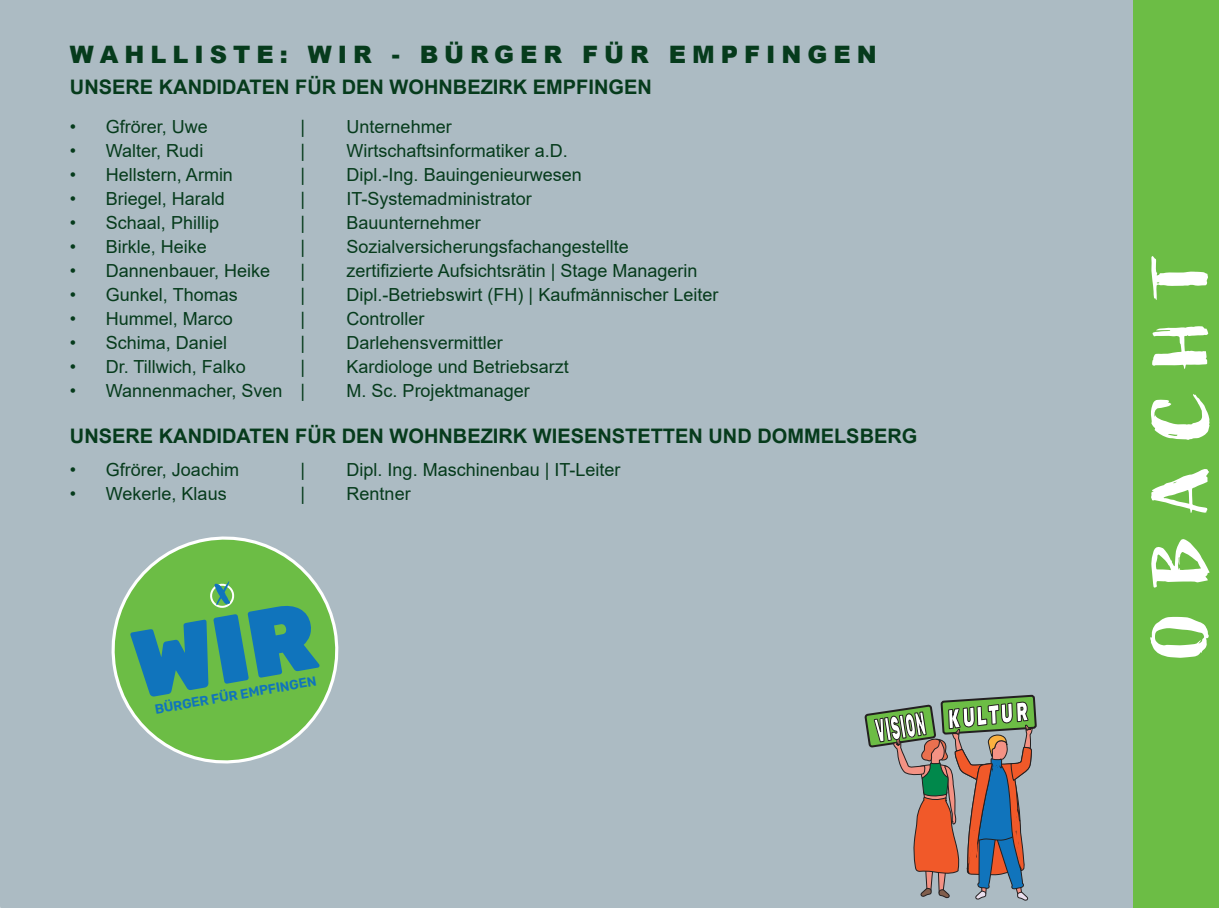
<style>
.page{position:relative;width:1219px;height:908px;background:#fff}
.page>*{position:absolute;margin:0;border:0;box-sizing:border-box;transform-origin:0 0}
.t1{font:78px "Active";color:#fff;scale:1.34 1}
.t2{font:900 32.8px "Rubik";color:#fff;scale:.39 1}
.t3{font:900 24px "Arial";letter-spacing:.25em;color:#063b1c}
.t4{font:700 20px "Arial";color:#063b1c}
.t5{font:18px "Arial";color:#063b1c}
.t6{font:600 13.4px "Rubik";color:#1074bc}
</style>
<div class="page">
<div style="left:0;top:0;width:1134px;height:907px;background:#acbbc3"></div>
<div style="left:1134px;top:0;width:85px;height:907px;background:#6cbd45"></div>
<svg style="left:863px;top:605px;width:175px;height:296px;background:#9da19c"></svg>
<div style="left:102px;top:527px;width:245px;height:245px;background:#acbbc3"></div>
<svg style="left:106px;top:530px;width:238px;height:238px;background:#92bf8b"></svg>
<div style="left:130px;top:580px;width:190px;height:118px;background:#6cbd45"></div>
<h3 class="t3" style="left:70px;top:40px;width:808px">WAHLLISTE: WIR - B‹RGER F‹R EMPFINGEN</h3>
<p class="t4" style="left:70px;top:76px;width:583px">UNSERE KANDIDATEN F‹R DEN WOHNBEZIRK EMPFINGEN</p>
<p class="t5" style="left:70px;top:120px;width:8px">ï</p>
<p class="t5" style="left:106px;top:120px;width:104px">Gfrˆrer, Uwe</p>
<p class="t5" style="left:301px;top:120px;width:6px">|</p>
<p class="t5" style="left:347px;top:120px;width:107px">Unternehmer</p>
<p class="t5" style="left:70px;top:144px;width:8px">ï</p>
<p class="t5" style="left:106px;top:144px;width:99px">Walter, Rudi</p>
<p class="t5" style="left:301px;top:144px;width:6px">|</p>
<p class="t5" style="left:347px;top:144px;width:223px">Wirtschaftsinformatiker a.D.</p>
<p class="t5" style="left:70px;top:168px;width:8px">ï</p>
<p class="t5" style="left:106px;top:168px;width:129px">Hellstern, Armin</p>
<p class="t5" style="left:301px;top:168px;width:6px">|</p>
<p class="t5" style="left:347px;top:168px;width:237px">Dipl.-Ing. Bauingenieurwesen</p>
<p class="t5" style="left:70px;top:192px;width:8px">ï</p>
<p class="t5" style="left:106px;top:192px;width:121px">Briegel, Harald</p>
<p class="t5" style="left:301px;top:192px;width:6px">|</p>
<p class="t5" style="left:347px;top:192px;width:187px">IT-Systemadministrator</p>
<p class="t5" style="left:70px;top:215px;width:8px">ï</p>
<p class="t5" style="left:106px;top:215px;width:115px">Schaal, Phillip</p>
<p class="t5" style="left:301px;top:215px;width:6px">|</p>
<p class="t5" style="left:347px;top:215px;width:136px">Bauunternehmer</p>
<p class="t5" style="left:70px;top:239px;width:8px">ï</p>
<p class="t5" style="left:106px;top:239px;width:103px">Birkle, Heike</p>
<p class="t5" style="left:301px;top:239px;width:6px">|</p>
<p class="t5" style="left:347px;top:239px;width:284px">Sozialversicherungsfachangestellte</p>
<p class="t5" style="left:70px;top:263px;width:8px">ï</p>
<p class="t5" style="left:106px;top:263px;width:166px">Dannenbauer, Heike</p>
<p class="t5" style="left:301px;top:263px;width:6px">|</p>
<p class="t5" style="left:347px;top:263px;width:352px">zertifizierte Aufsichtsr‰tin | Stage Managerin</p>
<p class="t5" style="left:70px;top:287px;width:8px">ï</p>
<p class="t5" style="left:106px;top:287px;width:133px">Gunkel, Thomas</p>
<p class="t5" style="left:301px;top:287px;width:6px">|</p>
<p class="t5" style="left:347px;top:287px;width:373px">Dipl.-Betriebswirt (FH) | Kaufm‰nnischer Leiter</p>
<p class="t5" style="left:70px;top:311px;width:8px">ï</p>
<p class="t5" style="left:106px;top:311px;width:129px">Hummel, Marco</p>
<p class="t5" style="left:301px;top:311px;width:6px">|</p>
<p class="t5" style="left:347px;top:311px;width:80px">Controller</p>
<p class="t5" style="left:70px;top:335px;width:8px">ï</p>
<p class="t5" style="left:106px;top:335px;width:123px">Schima, Daniel</p>
<p class="t5" style="left:301px;top:335px;width:6px">|</p>
<p class="t5" style="left:347px;top:335px;width:158px">Darlehensvermittler</p>
<p class="t5" style="left:70px;top:359px;width:8px">ï</p>
<p class="t5" style="left:106px;top:359px;width:142px">Dr. Tillwich, Falko</p>
<p class="t5" style="left:301px;top:359px;width:6px">|</p>
<p class="t5" style="left:347px;top:359px;width:224px">Kardiologe und Betriebsarzt</p>
<p class="t5" style="left:70px;top:383px;width:8px">ï</p>
<p class="t5" style="left:106px;top:383px;width:201px">Wannenmacher, Sven |</p>
<p class="t5" style="left:347px;top:383px;width:185px">M. Sc. Projektmanager</p>
<p class="t4" style="left:70px;top:424px;width:849px">UNSERE KANDIDATEN F‹R DEN WOHNBEZIRK WIESENSTETTEN UND DOMMELSBERG</p>
<p class="t5" style="left:70px;top:462px;width:8px">ï</p>
<p class="t5" style="left:106px;top:462px;width:135px">Gfrˆrer, Joachim</p>
<p class="t5" style="left:301px;top:462px;width:6px">|</p>
<p class="t5" style="left:347px;top:462px;width:275px">Dipl. Ing. Maschinenbau | IT-Leiter</p>
<p class="t5" style="left:70px;top:486px;width:8px">ï</p>
<p class="t5" style="left:106px;top:486px;width:122px">Wekerle, Klaus</p>
<p class="t5" style="left:301px;top:486px;width:6px">|</p>
<p class="t5" style="left:347px;top:486px;width:66px">Rentner</p>
<p class="t6" style="left:154px;top:701px;width:165px;rotate:-10deg">B‹RGER F‹R EMPFINGEN</p>
<h2 class="t2" style="left:873px;top:711px;width:130px;rotate:-9deg">VISION</h2>
<h1 class="t1" style="left:1148px;top:658px;width:307px;rotate:-90deg">OBACHT</h1>
</div>
